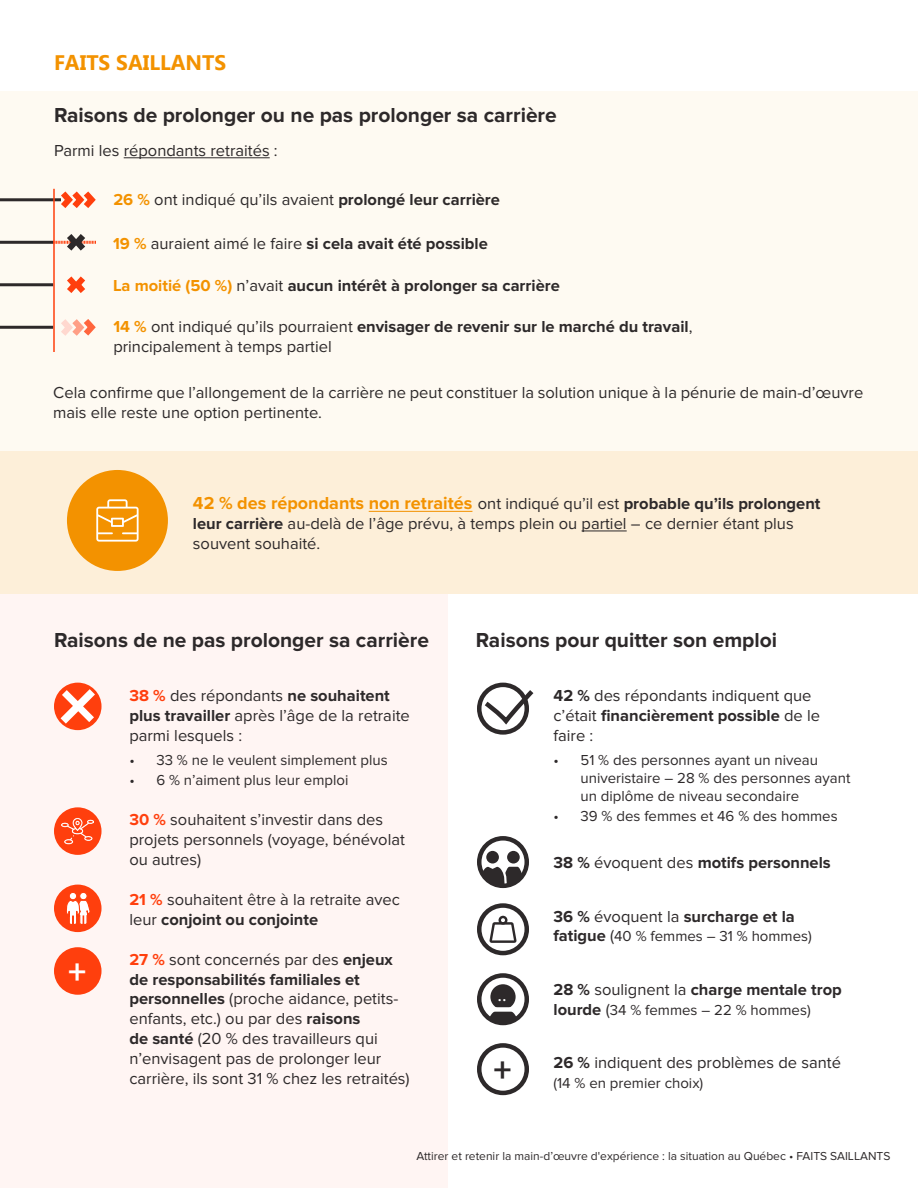
<style>
.page{position:relative;width:918px;height:1188px;background:#fff}
.page>*{position:absolute;margin:0;border:0;box-sizing:border-box;transform-origin:0 0}
.t1{font:700 36px "Proxima Nova";color:#fff}
.t2{font:700 36px "Proxima Nova";color:#2d292a}
.TITRE3{font:700 21px "Proxima Nova";color:#2d292a}
.titre1{font:700 21px "Ebrima";color:#f39200}
.t3{font:19.95px "Proxima Nova";color:#fff}
.sans_cesure{font:700 18px "Proxima Nova";color:#f39200}
.sans_cesure-2{font:16.5px/19.8px "Proxima Nova";color:#2d292a}
.t4{font:700 16.5px "Proxima Nova";color:#2d292a}
.t5{font:15px/18px "Proxima Nova";color:#2d292a}
.t6{font:12px "Proxima Nova";color:#2d292a}
.s1{font-weight:700;color:#f39200}
.s2{font-weight:700}
.s3{color:#f39200}
.s4{font-weight:400}
.s5{font-weight:400;font-size:16.5px;color:#2d292a}
.s6{font-size:16.5px;color:#2d292a}
.s7{font-weight:700;color:#ff3f0d}
.s8{font-weight:700;font-size:16.5px}
.s9{font-size:16.5px}
</style>
<div class="page">
<div style="left:0;top:580px;width:447px;height:608px;background:#fff5f3"></div>
<div style="left:0;top:92px;width:918px;height:502px;background:#fefaf2"></div>
<div style="left:0;top:451px;width:918px;height:143px;background:#fdefd9"></div>
<hr style="left:124px;top:158px;width:146px;height:1px;background:#2d292a">
<hr style="left:369px;top:511px;width:103px;height:1px;background:#f39200">
<hr style="left:582px;top:531px;width:45px;height:1px;background:#2d292a">
<div style="left:67px;top:470px;width:101px;height:101px;background:#f39200;border-radius:50%"></div>
<svg style="left:96px;top:499px;width:43px;height:43px"></svg>
<hr style="left:0;top:198px;width:61px;height:3px;background:#2d292a">
<hr style="left:0;top:241px;width:53px;height:3px;background:#2d292a">
<hr style="left:0;top:283px;width:53px;height:3px;background:#2d292a">
<hr style="left:0;top:326px;width:53px;height:3px;background:#2d292a">
<div style="left:54px;top:947px;width:48px;height:48px;background:#ff3f0d;border-radius:50%"></div>
<div style="left:477px;top:1043px;width:52px;height:52px;border:4px solid #2d292a;border-radius:50%"></div>
<div style="left:54px;top:683px;width:48px;height:47px;background:#ff3f0d;border-radius:50%"></div>
<svg style="left:61px;top:689px;width:34px;height:35px"></svg>
<div style="left:506px;top:850px;width:15px;height:15px;background:#2d292a;border-radius:50%"></div>
<div style="left:505px;top:849px;width:17px;height:17px;border:2px solid #fff;border-radius:50%"></div>
<div style="left:485px;top:850px;width:15px;height:15px;background:#2d292a;border-radius:50%"></div>
<div style="left:484px;top:849px;width:17px;height:17px;border:2px solid #fff;border-radius:50%"></div>
<svg style="left:479px;top:863px;width:48px;height:23px"></svg>
<div style="left:477px;top:836px;width:52px;height:52px;border:4px solid #2d292a;border-radius:50%"></div>
<svg style="left:488px;top:909px;width:29px;height:34px"></svg>
<div style="left:477px;top:903px;width:52px;height:52px;border:4px solid #2d292a;border-radius:50%"></div>
<div style="left:488px;top:982px;width:30px;height:30px;background:#2d292a;border-radius:50%"></div>
<div style="left:486px;top:980px;width:34px;height:34px;border:4px solid #fff;border-radius:50%"></div>
<svg style="left:479px;top:1005px;width:48px;height:18px"></svg>
<div style="left:477px;top:973px;width:52px;height:52px;border:4px solid #2d292a;border-radius:50%"></div>
<div style="left:54px;top:885px;width:48px;height:47px;background:#ff3f0d;border-radius:50%"></div>
<div style="left:80px;top:892px;width:7px;height:8px;background:#fff;border-radius:50%"></div>
<div style="left:79px;top:892px;width:9px;height:8px;border:1px solid #ff3f0d;border-radius:50%"></div>
<div style="left:69px;top:892px;width:8px;height:8px;background:#fff;border-radius:50%"></div>
<div style="left:69px;top:892px;width:8px;height:8px;border:1px solid #ff3f0d;border-radius:50%"></div>
<svg style="left:66px;top:899px;width:24px;height:25px"></svg>
<div style="left:54px;top:807px;width:48px;height:48px;background:#ff3f0d;border-radius:50%"></div>
<img style="left:62px;top:818px;width:32px;height:27px">
<div style="left:477px;top:683px;width:52px;height:52px;border:4px solid #2d292a;border-radius:50%"></div>
<svg style="left:482px;top:687px;width:52px;height:41px"></svg>
<svg style="left:55px;top:191px;width:41px;height:17px"></svg>
<svg style="left:61px;top:319px;width:35px;height:17px"></svg>
<svg style="left:67px;top:276px;width:18px;height:17px"></svg>
<svg style="left:55px;top:234px;width:41px;height:17px"></svg>
<hr style="left:53px;top:189px;width:2px;height:163px;background:#ff3f0d">
<p class="titre1" style="left:54px;top:46px;width:174px">FAITS SAILLANTS</p>
<p class="TITRE3" style="left:54px;top:103px;width:504px">Raisons de prolonger ou ne pas prolonger sa carrière</p>
<p class="sans_cesure-2" style="left:54px;top:140px;width:225px">Parmi les répondants retraités :</p>
<p class="sans_cesure-2" style="left:113px;top:189px;width:388px"><span class="s1">26 %</span> ont indiqué qu’ils avaient <span class="s2">prolongé leur carrière</span></p>
<p class="t4" style="left:113px;top:234px;width:376px"><span class="s3">19 %</span> <span class="s4">auraient aimé le faire</span> si cela avait été possible</p>
<p class="t4" style="left:113px;top:276px;width:448px"><span class="s3">La moitié (50 %)</span> <span class="s4">n’avait</span> aucun intérêt à prolonger sa carrière</p>
<p class="sans_cesure-2" style="left:113px;top:317px;width:581px"><span class="s1">14 %</span> ont indiqué qu’ils pourraient <span class="s2">envisager de revenir sur le marché du travail</span>, principalement à temps partiel</p>
<p class="sans_cesure-2" style="left:53px;top:383px;width:812px">Cela confirme que l’allongement de la carrière ne peut constituer la solution unique à la pénurie de main-d’œuvre mais elle reste une option pertinente.</p>
<p class="sans_cesure" style="left:193px;top:493px;width:629px">42 % des répondants non retraités <span class="s5">ont indiqué qu’il est</span> <span class="s6">probable qu’ils prolongent</span></p>
<p class="sans_cesure-2" style="left:193px;top:514px;width:602px"><span class="s2">leur carrière</span> au-delà de l’âge prévu, à temps plein ou partiel – ce dernier étant plus souvent souhaité.</p>
<p class="TITRE3" style="left:54px;top:628px;width:377px">Raisons de ne pas prolonger sa carrière</p>
<p class="TITRE3" style="left:476px;top:628px;width:303px">Raisons pour quitter son emploi</p>
<p class="t1" style="left:68px;top:951px;width:20px">+</p>
<p class="sans_cesure-2" style="left:129px;top:686px;width:282px"><span class="s7">38 %</span> des répondants <span class="s2">ne souhaitent plus travailler</span> après l’âge de la retraite parmi lesquels :</p>
<p class="t5" style="left:129px;top:752px;width:260px">• 33 % ne le veulent simplement plus</p>
<p class="t5" style="left:129px;top:771px;width:221px">• 6 % n’aiment plus leur emploi</p>
<p class="sans_cesure-2" style="left:129px;top:810px;width:277px"><span class="s7">30 %</span> souhaitent s’investir dans des projets personnels (voyage, bénévolat ou autres)</p>
<p class="sans_cesure-2" style="left:129px;top:890px;width:272px"><span class="s7">21 %</span> souhaitent être à la retraite avec leur <span class="s2">conjoint ou conjointe</span></p>
<p class="sans_cesure-2" style="left:129px;top:950px;width:282px"><span class="s7">27 %</span> sont concernés par des <span class="s2">enjeux de responsabilités familiales et personnelles</span> (proche aidance, petits&shy;enfants, etc.) ou par des <span class="s2">raisons<br>de santé</span> (20 % des travailleurs qui n’envisagent pas de prolonger leur carrière, ils sont 31 % chez les retraités)</p>
<p class="t3" style="left:497px;top:983px;width:11px">..</p>
<p class="t2" style="left:493px;top:1049px;width:20px">+</p>
<p class="sans_cesure-2" style="left:554px;top:686px;width:268px"><span class="s2">42 %</span> des répondants indiquent que c’était <span class="s2">financièrement possible</span> de le faire :</p>
<p class="t5" style="left:580px;top:752px;width:271px;text-indent:-27px">• 51 % des personnes ayant un niveau univeristaire – 28 % des personnes ayant un diplôme de niveau secondaire</p>
<p class="t5" style="left:554px;top:807px;width:286px">• 39 % des femmes et 46 % des hommes</p>
<p class="t4" style="left:553px;top:853px;width:279px">38 % <span class="s4">évoquent des</span> motifs personnels</p>
<p class="t4" style="left:553px;top:907px;width:243px">36 % <span class="s4">évoquent la</span> surcharge et la</p>
<p class="t5" style="left:553px;top:928px;width:260px"><span class="s8">fatigue</span> <span class="s9">(</span>40 % femmes – 31 % hommes)</p>
<p class="t4" style="left:553px;top:980px;width:290px">28 % <span class="s4">soulignent la</span> charge mentale trop</p>
<p class="t5" style="left:553px;top:1001px;width:259px"><span class="s8">lourde</span> <span class="s9">(</span>34 % femmes – 22 % hommes)</p>
<p class="sans_cesure-2" style="left:553px;top:1053px;width:289px"><span class="s2">26 %</span> indiquent des problèmes de santé</p>
<p class="t5" style="left:553px;top:1074px;width:151px">(14 % en premier choix)</p>
<p class="t6" style="left:416px;top:1150px;width:476px">Attirer et retenir la main-d’œuvre d'expérience : la situation au Québec • FAITS SAILLANTS</p>
</div>
